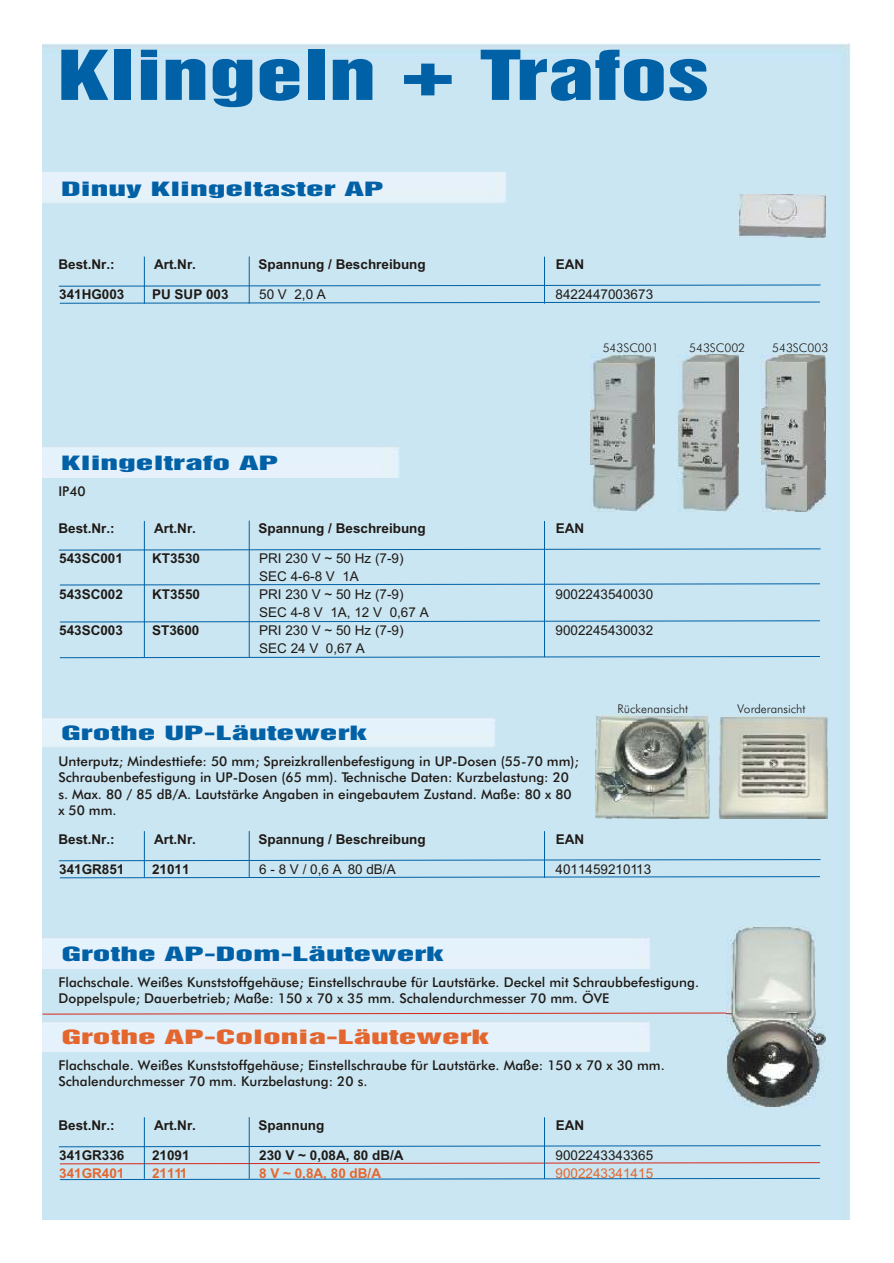
<style>
.page{position:relative;width:894px;height:1263px;background:#fff}
.page>*{position:absolute;margin:0;border:0;box-sizing:border-box;transform-origin:0 0}
.t1{font:62.85px "Switzerland Inserat";color:#0061a6;scale:1.5 1}
.t2{font:18px "Switzerland Inserat";color:#0061a6;scale:1.97 1}
.t3{font:18px "Switzerland Inserat";color:#e3662e;scale:1.97 1}
.t4{font:13.5px/16.2px "Futura Md BT";color:#1f1a17}
.t5{font:700 13.5px "Arial";color:#1f1a17}
.t6{font:13.5px/18px "Arial";color:#1f1a17}
.t7{font:700 13.5px "Arial";color:#e3662e}
.t8{font:13.5px "Arial";color:#e3662e}
.t9{font:12px "Futura Lt BT";color:#1f1a17}
</style>
<div class="page">
<div style="left:42px;top:44px;width:809px;height:1176px;background:#cae6f2"></div>
<svg style="left:59px;top:549px;width:762px;height:1px"></svg>
<svg style="left:60px;top:583px;width:760px;height:2px;background:#6ea9cf"></svg>
<div style="left:43px;top:447px;width:357px;height:30px;background:#e5f2fb"></div>
<div style="left:43px;top:717px;width:452px;height:31px;background:#e4f2fa"></div>
<div style="left:43px;top:938px;width:607px;height:30px;background:#e5f2fb"></div>
<div style="left:43px;top:1021px;width:607px;height:31px;background:#e5f1fb"></div>
<svg style="left:59px;top:859px;width:762px;height:2px;background:#67a5cc"></svg>
<svg style="left:59px;top:1145px;width:762px;height:2px;background:#68a5cc"></svg>
<svg style="left:60px;top:876px;width:760px;height:2px;background:#68a5cd"></svg>
<svg style="left:60px;top:1162px;width:760px;height:2px;background:#d08a8c"></svg>
<svg style="left:42px;top:1013px;width:685px;height:1px"></svg>
<div style="left:43px;top:173px;width:463px;height:30px;background:#e7f1fb"></div>
<svg style="left:59px;top:285px;width:762px;height:2px;background:#6faacf"></svg>
<hr style="left:144px;top:257px;width:1px;height:47px;background:#0061a6">
<hr style="left:249px;top:256px;width:1px;height:48px;background:#0061a6">
<hr style="left:544px;top:257px;width:1px;height:47px;background:#0061a6">
<svg style="left:60px;top:302px;width:760px;height:2px;background:#6ca8ce"></svg>
<hr style="left:144px;top:1117px;width:1px;height:62px;background:#0061a6">
<hr style="left:249px;top:1117px;width:1px;height:62px;background:#0061a6">
<hr style="left:544px;top:1117px;width:1px;height:62px;background:#0061a6">
<hr style="left:144px;top:831px;width:1px;height:47px;background:#0061a6">
<hr style="left:249px;top:831px;width:1px;height:47px;background:#0061a6">
<hr style="left:544px;top:831px;width:1px;height:47px;background:#0061a6">
<hr style="left:249px;top:521px;width:1px;height:136px;background:#0061a6">
<hr style="left:144px;top:521px;width:1px;height:136px;background:#0061a6">
<hr style="left:544px;top:521px;width:1px;height:136px;background:#0061a6">
<svg style="left:60px;top:620px;width:760px;height:2px;background:#6ea9cf"></svg>
<img style="left:738px;top:194px;width:88px;height:45px">
<svg style="left:60px;top:656px;width:760px;height:2px;background:#65a3cc"></svg>
<img style="left:760px;top:354px;width:65px;height:157px">
<img style="left:678px;top:354px;width:60px;height:158px">
<img style="left:591px;top:355px;width:63px;height:157px">
<img style="left:595px;top:716px;width:115px;height:102px">
<img style="left:718px;top:717px;width:110px;height:102px">
<img style="left:727px;top:927px;width:99px;height:179px">
<svg style="left:60px;top:1178px;width:760px;height:2px;background:#64a3cb"></svg>
<h1 class="t1" style="left:57px;top:49px;width:436px">Klingeln + Trafos</h1>
<h2 class="t2" style="left:61px;top:181px;width:165px">Dinuy Klingeltaster AP</h2>
<p class="t5" style="left:59px;top:260px;width:58px">Best.Nr.:</p>
<p class="t5" style="left:154px;top:260px;width:43px">Art.Nr.</p>
<p class="t5" style="left:258px;top:260px;width:169px">Spannung / Beschreibung</p>
<p class="t5" style="left:556px;top:260px;width:30px">EAN</p>
<p class="t5" style="left:59px;top:289px;width:67px">341HG003</p>
<p class="t5" style="left:152px;top:289px;width:78px">PU SUP 003</p>
<p class="t6" style="left:259px;top:287px;width:68px">50 V 2,0 A</p>
<p class="t6" style="left:556px;top:287px;width:99px">8422447003673</p>
<p class="t9" style="left:603px;top:343px;width:58px">543SC001</p>
<p class="t9" style="left:689px;top:343px;width:58px">543SC002</p>
<p class="t9" style="left:772px;top:342px;width:58px">543SC003</p>
<h2 class="t2" style="left:61px;top:455px;width:112px">Klingeltrafo AP</h2>
<p class="t4" style="left:58px;top:484px;width:29px">IP40</p>
<p class="t5" style="left:59px;top:524px;width:58px">Best.Nr.:</p>
<p class="t5" style="left:154px;top:524px;width:43px">Art.Nr.</p>
<p class="t5" style="left:258px;top:524px;width:169px">Spannung / Beschreibung</p>
<p class="t5" style="left:556px;top:524px;width:30px">EAN</p>
<p class="t5" style="left:59px;top:553px;width:65px">543SC001</p>
<p class="t5" style="left:152px;top:553px;width:50px">KT3530</p>
<p class="t6" style="left:259px;top:551px;width:146px">PRI 230 V ~ 50 Hz (7-9)<br>SEC 4-6-8 V 1A</p>
<p class="t5" style="left:59px;top:589px;width:65px">543SC002</p>
<p class="t5" style="left:152px;top:589px;width:50px">KT3550</p>
<p class="t6" style="left:259px;top:587px;width:146px">PRI 230 V ~ 50 Hz (7-9)</p>
<p class="t6" style="left:556px;top:587px;width:99px">9002243540030</p>
<p class="t6" style="left:259px;top:604px;width:171px">SEC 4-8 V 1A, 12 V 0,67 A</p>
<p class="t5" style="left:59px;top:625px;width:65px">543SC003</p>
<p class="t5" style="left:152px;top:625px;width:49px">ST3600</p>
<p class="t6" style="left:259px;top:622px;width:146px">PRI 230 V ~ 50 Hz (7-9)</p>
<p class="t6" style="left:556px;top:622px;width:99px">9002245430032</p>
<p class="t6" style="left:259px;top:640px;width:107px">SEC 24 V 0,67 A</p>
<h2 class="t2" style="left:61px;top:726px;width:157px">Grothe UP-Läutewerk</h2>
<p class="t4" style="left:58px;top:755px;width:522px">Unterputz; Mindesttiefe: 50 mm; Spreizkrallenbefestigung in UP-Dosen (55-70 mm); Schraubenbefestigung in UP-Dosen (65 mm). Technische Daten: Kurzbelastung: 20 s. Max. 80 / 85 dB/A. Lautstärke Angaben in eingebautem Zustand. Maße: 80 x 80 x 50 mm.</p>
<p class="t5" style="left:59px;top:834px;width:58px">Best.Nr.:</p>
<p class="t5" style="left:154px;top:834px;width:43px">Art.Nr.</p>
<p class="t5" style="left:258px;top:834px;width:169px">Spannung / Beschreibung</p>
<p class="t5" style="left:556px;top:834px;width:30px">EAN</p>
<p class="t9" style="left:617px;top:704px;width:72px">Rückenansicht</p>
<p class="t9" style="left:737px;top:704px;width:70px">Vorderansicht</p>
<p class="t5" style="left:59px;top:864px;width:67px">341GR851</p>
<p class="t5" style="left:152px;top:864px;width:39px">21011</p>
<p class="t6" style="left:259px;top:861px;width:138px">6 - 8 V / 0,6 A 80 dB/A</p>
<p class="t6" style="left:556px;top:861px;width:97px">4011459210113</p>
<h2 class="t2" style="left:61px;top:946px;width:196px">Grothe AP-Dom-Läutewerk</h2>
<p class="t4" style="left:58px;top:975px;width:642px">Flachschale. Weißes Kunststoffgehäuse; Einstellschraube für Lautstärke. Deckel mit Schraubbefestigung.<br>Doppelspule; Dauerbetrieb; Maße: 150 x 70 x 35 mm. Schalendurchmesser 70 mm. ÖVE</p>
<h2 class="t3" style="left:61px;top:1030px;width:219px">Grothe AP-Colonia-Läutewerk</h2>
<p class="t4" style="left:58px;top:1059px;width:608px">Flachschale. Weißes Kunststoffgehäuse; Einstellschraube für Lautstärke. Maße: 150 x 70 x 30 mm.<br>Schalendurchmesser 70 mm. Kurzbelastung: 20 s.</p>
<p class="t5" style="left:59px;top:1120px;width:58px">Best.Nr.:</p>
<p class="t5" style="left:154px;top:1120px;width:43px">Art.Nr.</p>
<p class="t5" style="left:258px;top:1120px;width:68px">Spannung</p>
<p class="t5" style="left:556px;top:1120px;width:30px">EAN</p>
<p class="t5" style="left:59px;top:1150px;width:67px">341GR336</p>
<p class="t5" style="left:152px;top:1150px;width:39px">21091</p>
<p class="t5" style="left:259px;top:1150px;width:146px">230 V ~ 0,08A, 80 dB/A</p>
<p class="t6" style="left:556px;top:1147px;width:99px">9002243343365</p>
<p class="t7" style="left:59px;top:1168px;width:67px">341GR401</p>
<p class="t7" style="left:152px;top:1168px;width:37px">21111</p>
<p class="t7" style="left:259px;top:1168px;width:123px">8 V ~ 0,8A, 80 dB/A</p>
<p class="t8" style="left:556px;top:1168px;width:99px">9002243341415</p>
</div>
